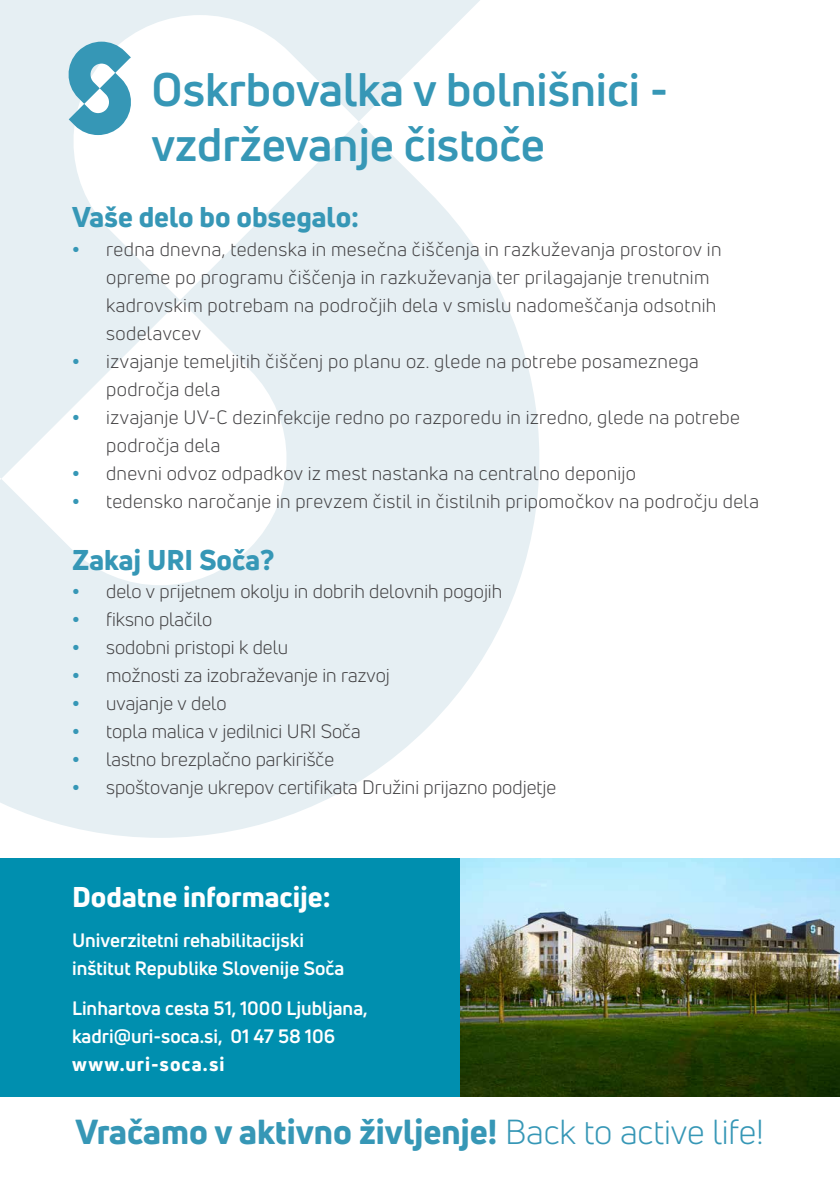
<style>
.page{position:relative;width:840px;height:1191px;background:#fff}
.page>*{position:absolute;margin:0;border:0;box-sizing:border-box;transform-origin:0 0}
.t1{font:700 46px/55.2px "Uni Neue";color:#3697b6}
.t2{font:800 34px "Uni Neue";color:#3697b6}
.t3{font:800 28px "Uni Neue";color:#3697b6}
.t4{font:800 28px "Uni Neue";color:#fff}
.t5{font:19px/28px "Uni Neue";letter-spacing:.015em;color:#414042}
.t6{font:700 19px/28px "Uni Neue";color:#fff}
.t7{font:800 19px "Uni Neue";letter-spacing:.055em;color:#fff}
.s1{font-weight:800;color:#3697b6}
.s2{font-weight:400}
</style>
<div class="page">
<svg style="left:0;top:0;width:480px;height:121px;fill:#e6eff3"></svg>
<svg style="left:0;top:121px;width:539px;height:717px;fill:#e6eff3"></svg>
<div style="left:0;top:858px;width:471px;height:238px;background:#008faf"></div>
<img style="left:460px;top:858px;width:379px;height:238px">
<svg style="left:65px;top:42px;width:69px;height:93px"></svg>
<h1 class="t1" style="left:151px;top:61px;width:518px">Oskrbovalka v bolnišnici - vzdrževanje čistoče</h1>
<h3 class="t3" style="left:72px;top:198px;width:288px">Vaše delo bo obsegalo:</h3>
<p class="t5" style="left:106px;top:235px;width:616px;text-indent:-34px"><span class="s1">•</span> redna dnevna, tedenska in mesečna čiščenja in razkuževanja prostorov in opreme po programu čiščenja in razkuževanja ter prilagajanje trenutnim kadrovskim potrebam na področjih dela v smislu nadomeščanja odsotnih sodelavcev</p>
<p class="t5" style="left:106px;top:347px;width:594px;text-indent:-34px"><span class="s1">•</span> izvajanje temeljitih čiščenj po planu oz. glede na potrebe posameznega področja dela</p>
<p class="t5" style="left:106px;top:403px;width:634px;text-indent:-34px"><span class="s1">•</span> izvajanje UV-C dezinfekcije redno po razporedu in izredno, glede na potrebe področja dela</p>
<p class="t5" style="left:72px;top:459px;width:565px"><span class="s1">•</span> dnevni odvoz odpadkov iz mest nastanka na centralno deponijo</p>
<p class="t5" style="left:72px;top:487px;width:688px"><span class="s1">•</span> tedensko naročanje in prevzem čistil in čistilnih pripomočkov na področju dela</p>
<h3 class="t3" style="left:72px;top:540px;width:204px">Zakaj URI Soča?</h3>
<p class="t5" style="left:72px;top:577px;width:431px"><span class="s1">•</span> delo v prijetnem okolju in dobrih delovnih pogojih</p>
<p class="t5" style="left:72px;top:605px;width:142px"><span class="s1">•</span> fiksno plačilo</p>
<p class="t5" style="left:72px;top:633px;width:218px"><span class="s1">•</span> sodobni pristopi k delu</p>
<p class="t5" style="left:72px;top:661px;width:319px"><span class="s1">•</span> možnosti za izobraževanje in razvoj</p>
<p class="t5" style="left:72px;top:689px;width:156px"><span class="s1">•</span> uvajanje v delo</p>
<p class="t5" style="left:72px;top:717px;width:290px"><span class="s1">•</span> topla malica v jedilnici URI Soča</p>
<p class="t5" style="left:72px;top:745px;width:263px"><span class="s1">•</span> lastno brezplačno parkirišče</p>
<p class="t5" style="left:72px;top:773px;width:485px"><span class="s1">•</span> spoštovanje ukrepov certifikata Družini prijazno podjetje</p>
<h3 class="t4" style="left:72px;top:877px;width:260px">Dodatne informacije:</h3>
<p class="t6" style="left:72px;top:925px;width:274px">Univerzitetni rehabilitacijski inštitut Republike Slovenije Soča</p>
<p class="t6" style="left:72px;top:993px;width:297px">Linhartova cesta 51, 1000 Ljubljana, kadri@uri-soca.si, 01 47 58 106</p>
<p class="t7" style="left:72px;top:1051px;width:154px">www.uri-soca.si</p>
<h2 class="t2" style="left:75px;top:1108px;width:689px">Vračamo v aktivno življenje! <span class="s2">Back to active life!</span></h2>
</div>
